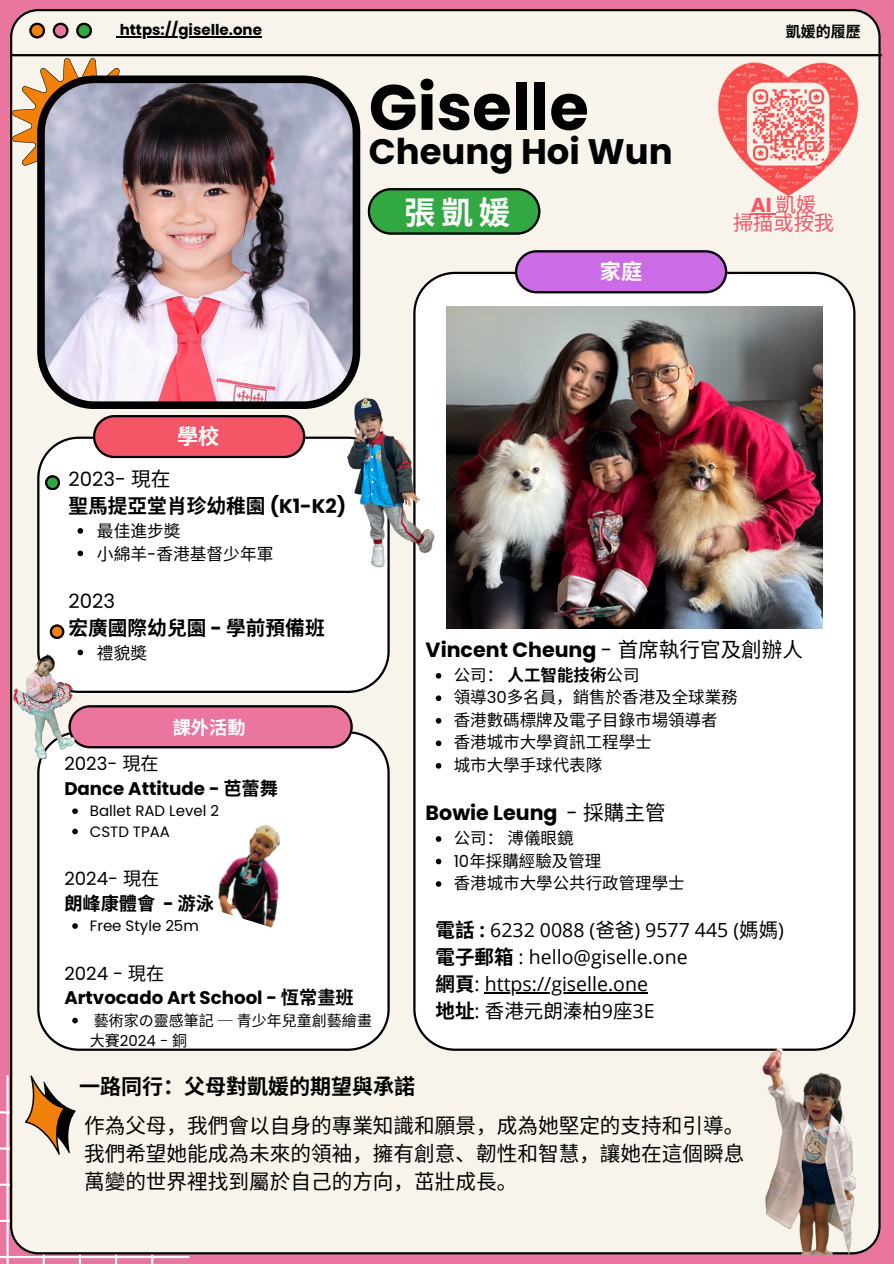
<style>
.page{position:relative;width:894px;height:1264px;background:#fff}
.page>*{position:absolute;margin:0;border:0;box-sizing:border-box;transform-origin:0 0}
.t1{font:700 63.9px "Poppins";color:#000}
.t2{font:700 35.4px "Poppins";color:#000}
.t3{font:700 31.5px "Noto Sans CJ Ksc";color:#fff}
.t4{font:700 21.15px "Noto Sans CJ Ksc";color:#fff}
.t5{font:700 21px "Noto Sans CJ Ksc";color:#000}
.t6{font:20.7px/28.2px "Noto Sans CJ Ksc";color:#000;text-align:justify}
.t7{font:700 20.55px "Poppins";color:#000}
.t8{font:20.25px/18px "Noto Sans CJ Ksc";color:#f45668;text-align:center}
.t9{font:700 19.65px/27px "Noto Sans CJ Ksc";color:#000}
.t10{font:19.5px/27px "Open Sans";color:#000}
.t11{font:19.5px "Noto Sans CJ Ksc";color:#000}
.t12{font:700 18.15px "Poppins";color:#000}
.t13{font:18.15px "Poppins";color:#000}
.t14{font:700 18.15px "Noto Sans CJ Ksc";color:#000}
.t15{font:700 18.15px "Noto Sans CJ Ksc";color:#fff}
.t16{font:16.65px "Noto Sans CJ Ksc";color:#000}
.t17{font:16.5px "Noto Sans CJ Ksc";color:#000}
.t18{font:700 16.5px "Noto Sans CJ Ksc";color:#000}
.t19{font:15px "Poppins";color:#000}
.t20{font:15px/20.2px "Noto Sans CJ Ksc";color:#000}
.t21{font:700 15px "Poppins";color:#000}
.t22{font:700 15px "Noto Sans CJ Ksc";color:#000}
.s1{font-family:"Poppins";font-weight:700}
.s2{font-family:"Poppins";font-weight:400}
.s3{font-weight:400}
.s4{font-family:"Poppins"}
.s5{font-family:"Noto Sans CJ Ksc"}
.s6{font-family:"Noto Sans CJ Ksc";font-weight:400}
.s7{font-family:"Noto Sans CJ Ksc";font-weight:700}
.s8{font-weight:700}
.s9{font-family:"Open Sans"}
</style>
<div class="page">
<div style="left:0;top:0;width:893px;height:1263px;background:#ea759f"></div>
<div style="left:10px;top:9px;width:870px;height:1245px;background:#f8f4eb"></div>
<svg style="left:367px;top:188px;width:173px;height:46px;background:#389b44"></svg>
<svg style="left:11px;top:57px;width:137px;height:137px;background:#e7ccad"></svg>
<svg style="left:37px;top:75px;width:323px;height:334px;background:#a1929c"></svg>
<div style="left:37px;top:436px;width:352px;height:257px;background:#fff"></div>
<svg style="left:93px;top:415px;width:212px;height:43px;background:#d85261"></svg>
<hr style="left:11px;top:54px;width:870px;height:2px;background:#000">
<svg style="left:29px;top:23px;width:16px;height:15px"></svg>
<svg style="left:53px;top:23px;width:15px;height:15px"></svg>
<svg style="left:45px;top:475px;width:15px;height:15px"></svg>
<svg style="left:76px;top:23px;width:16px;height:15px"></svg>
<svg style="left:0;top:1065px;width:189px;height:198px;background:#eedad4"></svg>
<img style="left:685px;top:14px;width:195px;height:194px">
<div style="left:413px;top:272px;width:442px;height:778px;background:#fff"></div>
<svg style="left:515px;top:250px;width:212px;height:43px;background:#b666cd"></svg>
<img style="left:446px;top:307px;width:376px;height:321px">
<div style="left:37px;top:731px;width:352px;height:319px;background:#fff"></div>
<svg style="left:136px;top:705px;width:216px;height:43px"></svg>
<img style="left:10px;top:553px;width:126px;height:231px">
<img style="left:174px;top:720px;width:175px;height:214px">
<img style="left:306px;top:348px;width:139px;height:246px">
<img style="left:761px;top:1043px;width:94px;height:210px">
<svg style="left:72px;top:808px;width:6px;height:6px"></svg>
<svg style="left:72px;top:828px;width:6px;height:6px"></svg>
<svg style="left:72px;top:923px;width:6px;height:5px"></svg>
<svg style="left:72px;top:1017px;width:6px;height:6px"></svg>
<svg style="left:77px;top:528px;width:6px;height:5px"></svg>
<svg style="left:77px;top:550px;width:6px;height:6px"></svg>
<svg style="left:77px;top:649px;width:6px;height:6px"></svg>
<svg style="left:750px;top:213px;width:25px;height:1px"></svg>
<hr style="left:484px;top:992px;width:163px;height:1px;background:#000">
<hr style="left:120px;top:36px;width:142px;height:1px;background:#000">
<svg style="left:435px;top:673px;width:6px;height:5px"></svg>
<svg style="left:435px;top:695px;width:6px;height:6px"></svg>
<svg style="left:435px;top:718px;width:6px;height:5px"></svg>
<svg style="left:435px;top:740px;width:6px;height:6px"></svg>
<svg style="left:435px;top:763px;width:6px;height:5px"></svg>
<svg style="left:435px;top:836px;width:6px;height:5px"></svg>
<svg style="left:435px;top:858px;width:6px;height:6px"></svg>
<svg style="left:435px;top:881px;width:6px;height:5px"></svg>
<p class="t21" style="left:120px;top:19px;width:144px">https://giselle.one</p>
<p class="t1" style="left:368px;top:63px;width:221px">Giselle</p>
<p class="t2" style="left:368px;top:126px;width:305px">Cheung Hoi Wun</p>
<p class="t3" style="left:404px;top:187px;width:108px">張凱媛</p>
<p class="t4" style="left:599px;top:254px;width:44px">家庭</p>
<h5 class="t22" style="left:785px;top:19px;width:76px">凱媛的履歷</h5>
<p class="t8" style="left:732px;top:195px;width:103px"><span class="s1">AI</span> 凱媛<br>掃描或按我</p>
<p class="t4" style="left:177px;top:419px;width:44px">學校</p>
<p class="t9" style="left:68px;top:464px;width:279px"><span class="s2">2023-</span> <span class="s3">現在<br></span>聖馬提亞堂肖珍幼稚園 <span class="s4">(K1-K2)</span></p>
<p class="t16" style="left:97px;top:518px;width:85px">最佳進步奬</p>
<h5 class="t16" style="left:97px;top:540px;width:178px">小綿羊<span class="s4">-</span>香港基督少年軍</h5>
<p class="t9" style="left:68px;top:586px;width:258px"><span class="s2">2023<br></span>宏廣國際幼兒園 <span class="s4">-</span> 學前預備班</p>
<h3 class="t16" style="left:97px;top:639px;width:52px">禮貌奬</h3>
<p class="t15" style="left:173px;top:712px;width:74px">課外活動</p>
<p class="t13" style="left:64px;top:751px;width:96px">2023- <span class="s5">現在</span></p>
<p class="t12" style="left:64px;top:775px;width:215px">Dance Attitude - <span class="s5">芭蕾舞</span></p>
<h1 class="t19" style="left:90px;top:800px;width:131px">Ballet RAD Level 2</h1>
<p class="t19" style="left:90px;top:820px;width:82px">CSTD TPAA</p>
<h2 class="t13" style="left:64px;top:865px;width:97px">2024- <span class="s5">現在</span></h2>
<p class="t14" style="left:64px;top:888px;width:151px">朗峰康體會 <span class="s4">-</span> 游泳</p>
<p class="t19" style="left:90px;top:915px;width:110px">Free Style 25m</p>
<h5 class="t13" style="left:64px;top:960px;width:101px">2024 - <span class="s5">現在</span></h5>
<p class="t12" style="left:64px;top:985px;width:291px">Artvocado Art School - <span class="s5">恆常畫班</span></p>
<p class="t20" style="left:90px;top:1009px;width:283px">藝術家の靈感筆記 ─ 青少年兒童創藝繪畫大賽<span class="s4">2024 -</span> 銅</p>
<p class="t7" style="left:425px;top:635px;width:377px">Vincent Cheung <span class="s3">-</span> <span class="s6">首席執行官及創辦人</span></p>
<p class="t18" style="left:453px;top:661px;width:187px"><span class="s3">公司：</span>人工智能技術<span class="s3">公司</span></p>
<p class="t17" style="left:453px;top:684px;width:285px">領導<span class="s4">30</span>多名員，銷售於香港及全球業務</p>
<p class="t17" style="left:453px;top:706px;width:265px">香港數碼標牌及電子目錄市場領導者</p>
<p class="t17" style="left:453px;top:729px;width:198px">香港城市大學資訊工程學士</p>
<p class="t17" style="left:453px;top:751px;width:150px">城市大學手球代表隊</p>
<p class="t7" style="left:425px;top:798px;width:241px">Bowie Leung <span class="s3">-</span> <span class="s6">採購主管</span></p>
<p class="t17" style="left:453px;top:825px;width:121px">公司：溥儀眼鏡</p>
<p class="t17" style="left:453px;top:847px;width:149px"><span class="s4">10</span>年採購經驗及管理</p>
<p class="t17" style="left:453px;top:870px;width:231px">香港城市大學公共行政管理學士</p>
<h5 class="t10" style="left:435px;top:916px;width:350px"><span class="s7">電話</span> <span class="s8">:</span> 6232 0088 (<span class="s5">爸爸</span>) 9577 445 (<span class="s5">媽媽</span>)<span class="s7">電子郵箱</span> : hello@giselle.one<br><span class="s7">網頁</span>: https://giselle.one</h5>
<p class="t11" style="left:435px;top:995px;width:220px"><span class="s8">地址</span><span class="s9">:</span> 香港元朗溱柏<span class="s9">9</span>座<span class="s9">3E</span></p>
<p class="t5" style="left:79px;top:1070px;width:337px">一路同行：父母對凱媛的期望與承諾</p>
<p class="t6" style="left:84px;top:1110px;width:661px">作為父母，我們會以自身的專業知識和願景，成為她堅定的支持和引導。我們希望她能成為未來的領袖，擁有創意、韌性和智慧，讓她在這個瞬息萬變的世界裡找到屬於自己的方向，茁壯成長。</p>
</div>
